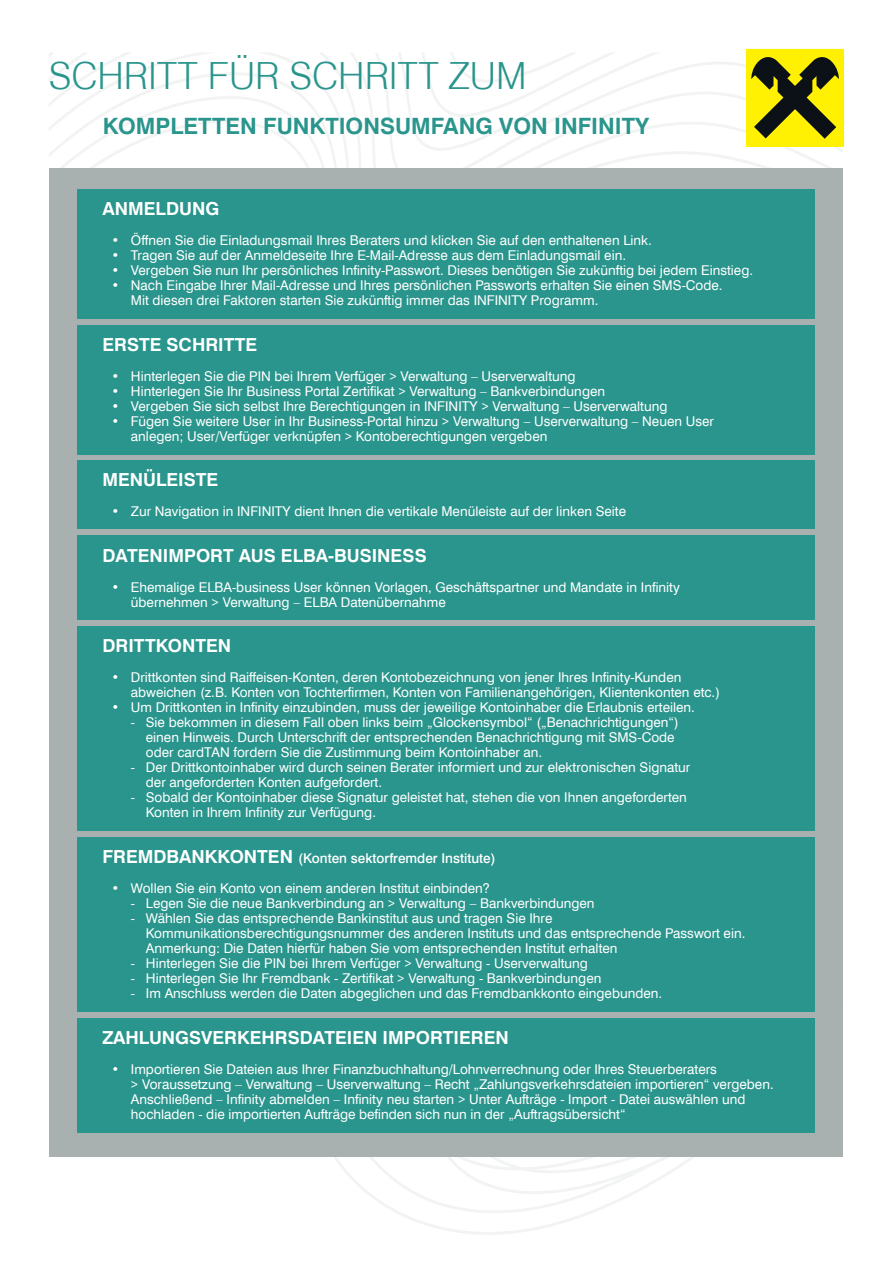
<style>
.page{position:relative;width:893px;height:1263px;background:#fff}
.page>*{position:absolute;margin:0;border:0;box-sizing:border-box;transform-origin:0 0}
.t1{font:300 37.5px "Swiss 721 TL";color:#29958c}
.t2{font:700 22.5px "Swiss 721 TL";color:#29958c}
.t3{font:700 18px "Swiss 721 TL";color:#fff}
.t4{font:13.5px/15px "Swiss 721 TL";color:#fff}
.t5{font:500 13.5px "Swiss 721 TL";color:#fff}
.s1{font-weight:700;font-size:18px}
</style>
<div class="page">
<svg style="left:49px;top:1153px;width:645px;height:20px"></svg>
<svg style="left:49px;top:53px;width:794px;height:131px"></svg>
<div style="left:50px;top:168px;width:793px;height:989px;background:#a8b1b0"></div>
<svg style="left:398px;top:49px;width:446px;height:102px"></svg>
<div style="left:77px;top:189px;width:737px;height:130px;background:#29958c"></div>
<div style="left:77px;top:325px;width:737px;height:129px;background:#29958c"></div>
<div style="left:77px;top:460px;width:737px;height:69px;background:#29958c"></div>
<div style="left:77px;top:536px;width:737px;height:84px;background:#29958c"></div>
<div style="left:77px;top:626px;width:737px;height:205px;background:#29958c"></div>
<div style="left:77px;top:837px;width:737px;height:175px;background:#29958c"></div>
<div style="left:77px;top:1018px;width:737px;height:114px;background:#29958c"></div>
<h1 class="t1" style="left:49px;top:51px;width:479px">SCHRITT FÜR SCHRITT ZUM</h1>
<h2 class="t2" style="left:103px;top:111px;width:548px">KOMPLETTEN FUNKTIONSUMFANG VON INFINITY</h2>
<h3 class="t3" style="left:102px;top:197px;width:118px">ANMELDUNG</h3>
<p class="t4" style="left:111px;top:233px;width:542px">• Öffnen Sie die Einladungsmail Ihres Beraters und klicken Sie auf den enthaltenen Link.</p>
<p class="t4" style="left:111px;top:248px;width:516px">• Tragen Sie auf der Anmeldeseite Ihre E-Mail-Adresse aus dem Einladungsmail ein.</p>
<p class="t4" style="left:111px;top:263px;width:643px">• Vergeben Sie nun Ihr persönliches Infinity-Passwort. Dieses benötigen Sie zukünftig bei jedem Einstieg.</p>
<p class="t4" style="left:131px;top:278px;width:593px;text-indent:-19px">• Nach Eingabe Ihrer Mail-Adresse und Ihres persönlichen Passworts erhalten Sie einen SMS-Code.<br>Mit diesen drei Faktoren starten Sie zukünftig immer das INFINITY Programm.</p>
<h3 class="t3" style="left:102px;top:333px;width:156px">ERSTE SCHRITTE</h3>
<p class="t4" style="left:111px;top:369px;width:466px">• Hinterlegen Sie die PIN bei Ihrem Verfüger &gt; Verwaltung – Userverwaltung</p>
<p class="t4" style="left:111px;top:384px;width:495px">• Hinterlegen Sie Ihr Business Portal Zertifikat &gt; Verwaltung – Bankverbindungen</p>
<p class="t4" style="left:111px;top:399px;width:558px">• Vergeben Sie sich selbst Ihre Berechtigungen in INFINITY &gt; Verwaltung – Userverwaltung</p>
<p class="t4" style="left:131px;top:414px;width:584px;text-indent:-19px">• Fügen Sie weitere User in Ihr Business-Portal hinzu &gt; Verwaltung – Userverwaltung – Neuen User anlegen; User/Verfüger verknüpfen &gt; Kontoberechtigungen vergeben</p>
<h3 class="t3" style="left:102px;top:468px;width:117px">MENÜLEISTE</h3>
<p class="t4" style="left:111px;top:504px;width:516px">• Zur Navigation in INFINITY dient Ihnen die vertikale Menüleiste auf der linken Seite</p>
<h3 class="t3" style="left:102px;top:543px;width:326px">DATENIMPORT AUS ELBA-BUSINESS</h3>
<p class="t4" style="left:131px;top:579px;width:550px;text-indent:-19px">• Ehemalige ELBA-business User können Vorlagen, Geschäftspartner und Mandate in Infinity übernehmen &gt; Verwaltung – ELBA Datenübernahme</p>
<h3 class="t3" style="left:102px;top:634px;width:130px">DRITTKONTEN</h3>
<p class="t4" style="left:131px;top:670px;width:591px;text-indent:-19px">• Drittkonten sind Raiffeisen-Konten, deren Kontobezeichnung von jener Ihres Infinity-Kunden abweichen (z.B. Konten von Tochterfirmen, Konten von Familienangehörigen, Klientenkonten etc.)</p>
<p class="t4" style="left:111px;top:700px;width:585px">• Um Drittkonten in Infinity einzubinden, muss der jeweilige Kontoinhaber die Erlaubnis erteilen.</p>
<p class="t4" style="left:146px;top:715px;width:534px;text-indent:-15px">- Sie bekommen in diesem Fall oben links beim „Glockensymbol“ („Benachrichtigungen“) einen Hinweis. Durch Unterschrift der entsprechenden Benachrichtigung mit SMS-Code oder cardTAN fordern Sie die Zustimmung beim Kontoinhaber an.</p>
<p class="t4" style="left:146px;top:760px;width:546px;text-indent:-15px">- Der Drittkontoinhaber wird durch seinen Berater informiert und zur elektronischen Signatur der angeforderten Konten aufgefordert.</p>
<p class="t4" style="left:146px;top:790px;width:543px;text-indent:-15px">- Sobald der Kontoinhaber diese Signatur geleistet hat, stehen die von Ihnen angeforderten<br>Konten in Ihrem Infinity zur Verfügung.</p>
<p class="t5" style="left:102px;top:850px;width:395px"><span class="s1">FREMDBANKKONTEN</span> (Konten sektorfremder Institute)</p>
<p class="t4" style="left:111px;top:881px;width:380px">• Wollen Sie ein Konto von einem anderen Institut einbinden?</p>
<p class="t4" style="left:131px;top:896px;width:465px">- Legen Sie die neue Bankverbindung an &gt; Verwaltung – Bankverbindungen</p>
<p class="t4" style="left:146px;top:911px;width:601px;text-indent:-15px">- Wählen Sie das entsprechende Bankinstitut aus und tragen Sie Ihre<br>Kommunikationsberechtigungsnummer des anderen Instituts und das entsprechende Passwort ein.<br>Anmerkung: Die Daten hierfür haben Sie vom entsprechenden Institut erhalten</p>
<p class="t4" style="left:131px;top:956px;width:459px">- Hinterlegen Sie die PIN bei Ihrem Verfüger &gt; Verwaltung - Userverwaltung</p>
<p class="t4" style="left:131px;top:971px;width:472px">- Hinterlegen Sie Ihr Fremdbank - Zertifikat &gt; Verwaltung - Bankverbindungen</p>
<p class="t4" style="left:131px;top:986px;width:533px">- Im Anschluss werden die Daten abgeglichen und das Fremdbankkonto eingebunden.</p>
<h3 class="t3" style="left:102px;top:1026px;width:408px">ZAHLUNGSVERKEHRSDATEIEN IMPORTIEREN</h3>
<p class="t4" style="left:131px;top:1061px;width:644px;text-indent:-19px">• Importieren Sie Dateien aus Ihrer Finanzbuchhaltung/Lohnverrechnung oder Ihres Steuerberaters<br>&gt; Voraussetzung – Verwaltung – Userverwaltung – Recht „Zahlungsverkehrsdateien importieren“ vergeben.<br>Anschließend – Infinity abmelden – Infinity neu starten &gt; Unter Aufträge - Import - Datei auswählen und hochladen - die importierten Aufträge befinden sich nun in der „Auftragsübersicht“</p>
</div>
